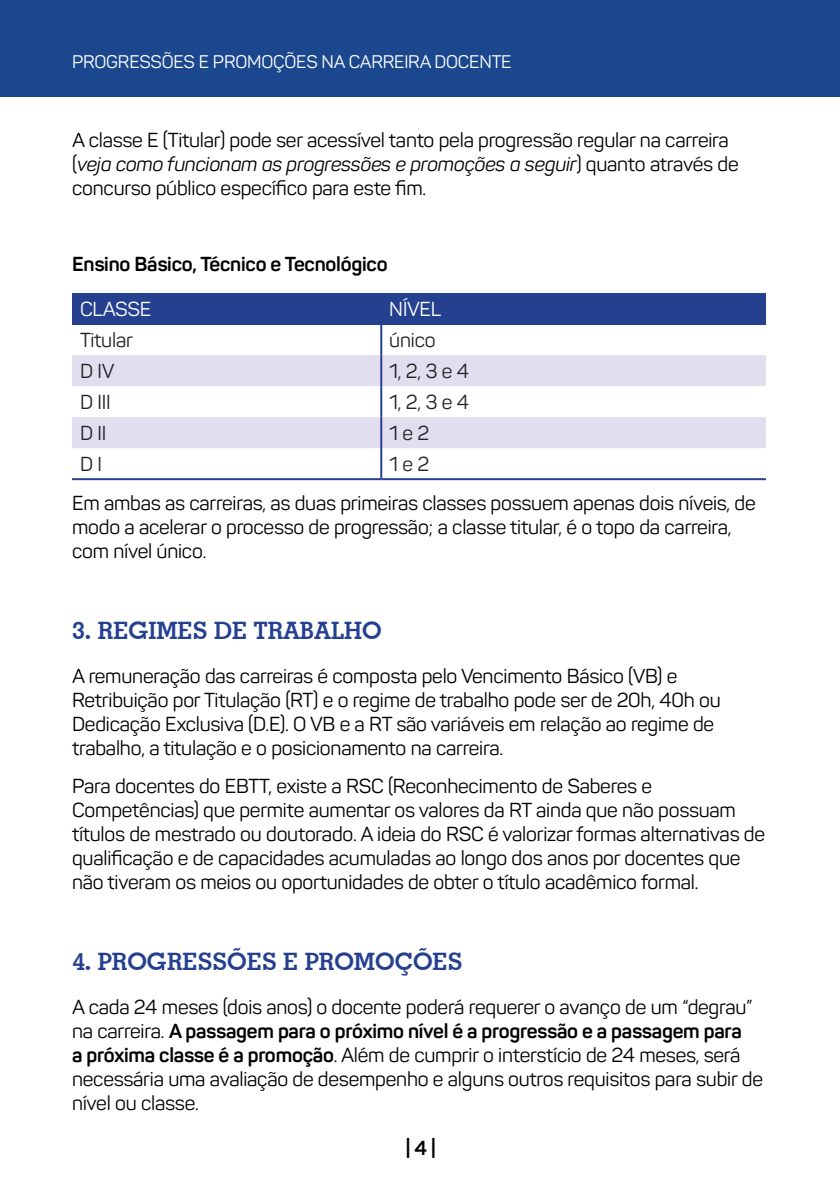
<style>
.page{position:relative;width:840px;height:1191px;background:#fff}
.page>*{position:absolute;margin:0;border:0;box-sizing:border-box;transform-origin:0 0}
.t1{font:700 24px "Geometric Slab 703 BT";color:#25408f}
.t2{font:20px/24px "Panton";letter-spacing:-.01em;color:#000}
.t3{font:20px "Panton";letter-spacing:-.01em;color:#222}
.t4{font:700 20px "Panton";letter-spacing:-.01em;color:#000}
.t5{font:20px "Panton";letter-spacing:-.01em;color:#fff}
.t6{font:18px "Panton";letter-spacing:-.01em;color:#fff}
.s1{font-style:italic}
.s2{font-weight:700}
</style>
<div class="page">
<div style="left:0;top:0;width:839px;height:97px;background:#1a478e"></div>
<div style="left:72px;top:293px;width:309px;height:31px;background:#25408f"></div>
<div style="left:381px;top:293px;width:384px;height:31px;background:#25408f"></div>
<svg style="left:72px;top:355px;width:693px;height:93px;fill:#e0deef"></svg>
<hr style="left:380px;top:324px;width:2px;height:31px;background:#25408f">
<hr style="left:380px;top:355px;width:2px;height:31px;background:#25408f">
<hr style="left:380px;top:386px;width:2px;height:31px;background:#25408f">
<hr style="left:380px;top:417px;width:2px;height:31px;background:#25408f">
<hr style="left:380px;top:448px;width:2px;height:30px;background:#25408f">
<hr style="left:72px;top:478px;width:309px;height:2px;background:#25408f">
<hr style="left:381px;top:478px;width:384px;height:2px;background:#25408f">
<p class="t6" style="left:72px;top:50px;width:441px">PROGRESSÕES E PROMOÇÕES NA CARREIRA DOCENTE</p>
<p class="t2" style="left:72px;top:128px;width:667px">A classe E (Titular) pode ser acessível tanto pela progressão regular na carreira (<span class="s1">veja como funcionam as progressões e promoções a seguir</span>) quanto através de concurso público específico para este fim.</p>
<p class="t4" style="left:72px;top:252px;width:317px">Ensino Básico, Técnico e Tecnológico</p>
<p class="t5" style="left:80px;top:297px;width:73px">CLASSE</p>
<p class="t5" style="left:389px;top:297px;width:53px">NÍVEL</p>
<p class="t3" style="left:80px;top:328px;width:54px">Titular</p>
<p class="t3" style="left:389px;top:328px;width:48px">único</p>
<p class="t3" style="left:80px;top:359px;width:36px">D IV</p>
<p class="t3" style="left:389px;top:359px;width:81px">1, 2, 3 e 4</p>
<p class="t3" style="left:80px;top:390px;width:32px">D III</p>
<p class="t3" style="left:389px;top:390px;width:81px">1, 2, 3 e 4</p>
<p class="t3" style="left:80px;top:421px;width:28px">D II</p>
<p class="t3" style="left:389px;top:421px;width:41px">1 e 2</p>
<p class="t3" style="left:80px;top:452px;width:23px">D I</p>
<p class="t3" style="left:389px;top:452px;width:41px">1 e 2</p>
<p class="t2" style="left:72px;top:491px;width:684px">Em ambas as carreiras, as duas primeiras classes possuem apenas dois níveis, de modo a acelerar o processo de progressão; a classe titular, é o topo da carreira, com nível único.</p>
<p class="t1" style="left:72px;top:616px;width:311px">3. REGIMES DE TRABALHO</p>
<p class="t2" style="left:72px;top:664px;width:649px">A remuneração das carreiras é composta pelo Vencimento Básico (VB) e Retribuição por Titulação (RT) e o regime de trabalho pode ser de 20h, 40h ou Dedicação Exclusiva (D.E). O VB e a RT são variáveis em relação ao regime de trabalho, a titulação e o posicionamento na carreira.</p>
<p class="t2" style="left:72px;top:774px;width:694px">Para docentes do EBTT, existe a RSC (Reconhecimento de Saberes e Competências) que permite aumentar os valores da RT ainda que não possuam títulos de mestrado ou doutorado. A ideia do RSC é valorizar formas alternativas de qualificação e de capacidades acumuladas ao longo dos anos por docentes que não tiveram os meios ou oportunidades de obter o título acadêmico formal.</p>
<p class="t1" style="left:72px;top:946px;width:392px">4. PROGRESSÕES E PROMOÇÕES</p>
<p class="t2" style="left:72px;top:995px;width:692px">A cada 24 meses (dois anos) o docente poderá requerer o avanço de um “degrau” na carreira. <span class="s2">A passagem para o próximo nível é a progressão e a passagem para<br>a próxima classe é a promoção</span>. Além de cumprir o interstício de 24 meses, será necessária uma avaliação de desempenho e alguns outros requisitos para subir de nível ou classe.</p>
<p class="t4" style="left:405px;top:1136px;width:31px">| 4 |</p>
</div>
